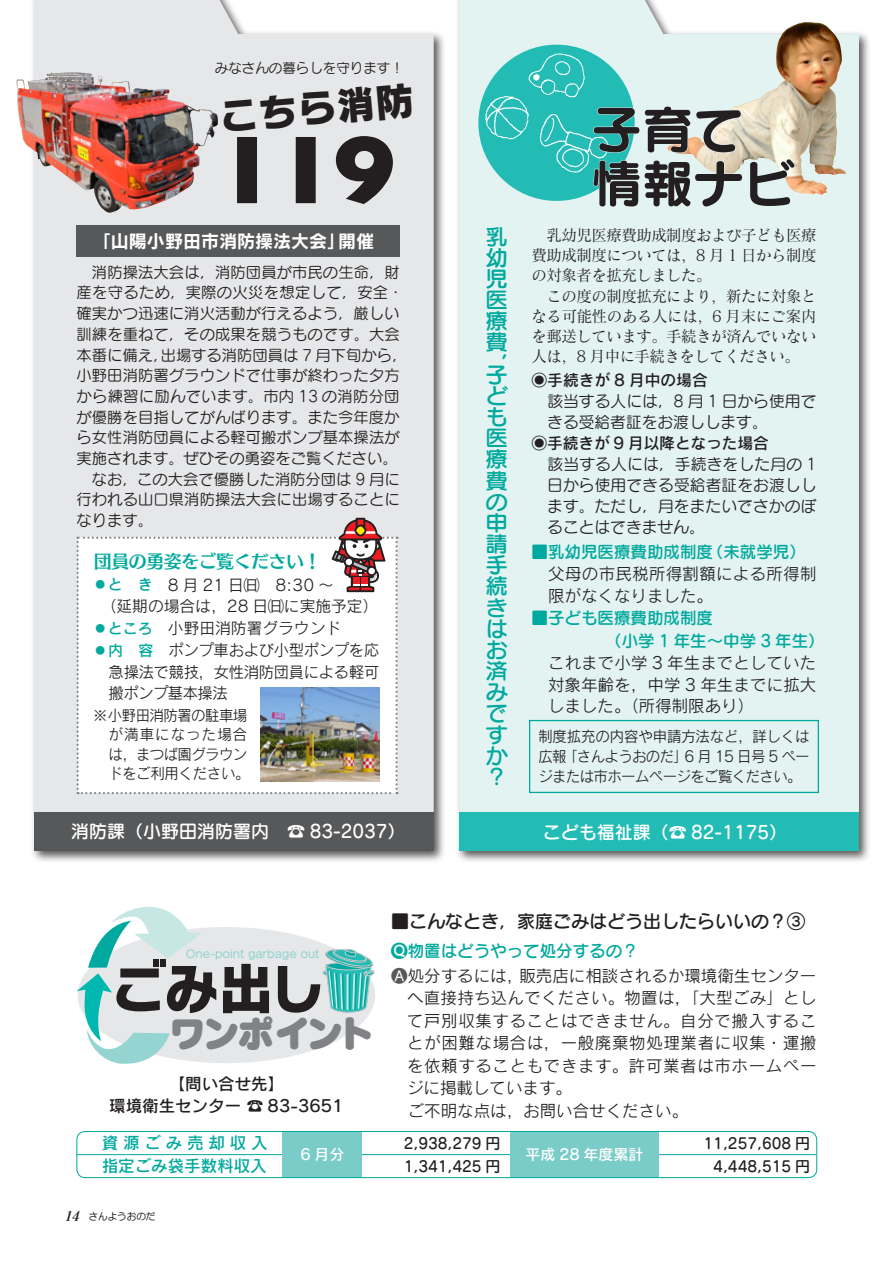
<style>
.page{position:relative;width:893px;height:1263px;background:#fff}
.page>*{position:absolute;margin:0;border:0;box-sizing:border-box;transform-origin:0 0}
.t1{font:51px/54px "Seurat Pro N B";color:#231f20}
.t2{font:39px "Rodin NTLG Pro EB";color:#231f20}
.t3{font:36px "Seurat Pro N UB";letter-spacing:-.06em;color:#808285}
.t4{font:21.9px/21.1px "Seurat Pro N DB";color:#00a99d;text-align:justify}
.t5{font:18px "Seurat Pro N DB";color:#fff}
.t6{font:18px "Seurat Pro DB";color:#231f20}
.t7{font:18px "Rodin Pro B";color:#fff}
.t8{font:18px "Skip Std B";letter-spacing:-.03em;color:#00a99d}
._２行目以降字下げ{font:16.5px/22.5px "Rodin Pro M";letter-spacing:.005em;color:#231f20;text-align:justify}
._２行目以降字下げ-2{font:16.5px "Seurat Pro N DB";color:#00a99d}
.t9{font:16.5px/22.5px "Rodin Cattleya Pro DB";color:#231f20;text-align:center}
.いんふぉ本文{font:16.5px "Rodin Pro DB";color:#00a99d}
.いんふぉ本文-2{font:16.5px "Rodin Pro DB";letter-spacing:.295em;color:#00a99d}
.t10{font:15.75px/20.2px "Matisse Pro M";letter-spacing:-.03em;color:#231f20;text-align:justify}
.t11{font:15.75px/21.8px "Rodin Pro N M";letter-spacing:-.015em;color:#231f20;text-align:justify}
.t12{font:15.75px/21px "Seurat Pro N M";letter-spacing:.005em;color:#231f20}
.t13{font:15.75px "Rodin Pro N DB";letter-spacing:-.01em;color:#231f20}
.t14{font:15.3px/20.7px "Seurat Pro N M";letter-spacing:.005em;color:#231f20}
.t15{font:15px/20.2px "Rodin Pro M";letter-spacing:-.04em;color:#231f20;text-align:justify;scale:.96 1}
.t16{font:15px "Seurat Pro DB";color:#231f20}
.t17{font:15px/19.5px "Rodin Pro N M";letter-spacing:-.035em;color:#231f20}
.t18{font:15px "Rodin Pro DB";color:#fff}
.t19{font:13.5px "Seurat Pro N M";color:#231f20}
.t20{font:11.1px "Seurat Pro DB";color:#96d5d2}
.t21{font:9.75px "Anito Std M";letter-spacing:-.02em;color:#231f20}
.s1{font-family:"Rodin Pro N DB";font-size:15px;color:#00a99d}
.s2{font-family:"Seurat Pro N M"}
.s3{font-family:"Matisse Eleganto Pro B";font-style:italic;font-size:13.5px}
.s4{color:#57585a}
</style>
<div class="page">
<div style="left:78px;top:927px;width:297px;height:136px;background:#e6e7e9;border-radius:50%"></div>
<svg style="left:77px;top:906px;width:139px;height:158px"></svg>
<svg style="left:223px;top:964px;width:46px;height:49px"></svg>
<svg style="left:278px;top:949px;width:97px;height:65px"></svg>
<div style="left:154px;top:959px;width:5px;height:8px;background:#231f20"></div>
<div style="left:160px;top:959px;width:6px;height:8px;background:#231f20"></div>
<div style="left:30px;top:0;width:416px;height:863px;background:#231f20;opacity:.75"></div>
<div style="left:34px;top:0;width:400px;height:812px;background:#e6e7e9"></div>
<div style="left:455px;top:0;width:417px;height:863px;background:#231f20;opacity:.75"></div>
<div style="left:459px;top:0;width:400px;height:812px;background:#e2f3f2"></div>
<img style="left:667px;top:22px;width:160px;height:173px">
<div style="left:478px;top:45px;width:157px;height:156px;background:#22bcb5;border-radius:50%"></div>
<img style="left:17px;top:73px;width:201px;height:140px">
<svg style="left:485px;top:53px;width:258px;height:154px"></svg>
<svg style="left:749px;top:159px;width:46px;height:48px;background:#e4efea"></svg>
<svg style="left:237px;top:136px;width:156px;height:68px;background:#8a888a"></svg>
<div style="left:34px;top:812px;width:400px;height:38px;background:#57585a"></div>
<div style="left:459px;top:812px;width:400px;height:38px;background:#22bcb5"></div>
<svg style="left:77px;top:518px;width:321px;height:276px"></svg>
<svg style="left:356px;top:526px;width:9px;height:9px"></svg>
<hr style="left:77px;top:1154px;width:739px;height:1px;background:#00a99d">
<div style="left:510px;top:1131px;width:149px;height:47px;background:#7accc8"></div>
<div style="left:283px;top:1132px;width:79px;height:45px;background:#7accc8"></div>
<div style="left:77px;top:1131px;width:740px;height:47px;border:1px solid #00a99d;border-radius:9px"></div>
<div style="left:77px;top:226px;width:323px;height:31px;background:#57585a"></div>
<svg style="left:529px;top:720px;width:290px;height:73px;background:#d6efed"></svg>
<p class="t19" style="left:215px;top:59px;width:191px">みなさんの暮らしを守ります！</p>
<h2 class="t2" style="left:217px;top:90px;width:197px;rotate:-5deg">こちら消防</h2>
<p class="t7" style="left:93px;top:229px;width:283px">「山陽小野田市消防操法大会」開催</p>
<p class="t14" style="left:77px;top:261px;width:332px">　消防操法大会は，消防団員が市民の生命，財産を守るため，実際の火災を想定して，安全・確実かつ迅速に消火活動が行えるよう，厳しい訓練を重ねて，その成果を競うものです。大会本番に備え，出場する消防団員は 7 月下旬から，小野田消防署グラウンドで仕事が終わった夕方から練習に励んでいます。市内 13 の消防分団が優勝を目指してがんばります。また今年度から女性消防団員による軽可搬ポンプ基本操法が実施されます。ぜひその勇姿をご覧ください。</p>
<p class="t14" style="left:77px;top:468px;width:325px;text-align:justify">　なお，この大会で優勝した消防分団は 9 月に行われる山口県消防操法大会に出場することになります。</p>
<p class="t8" style="left:94px;top:548px;width:229px">団員の勇姿をご覧ください！</p>
<p class="t11" style="left:93px;top:573px;width:243px"><span class="s1">◦と　き</span> 8 月 21 日㈰　8:30 〜</p>
<p class="t11" style="left:93px;top:595px;width:287px">　（延期の場合は，28 日㈰に実施予定）</p>
<p class="t11" style="left:93px;top:617px;width:250px"><span class="s1">◦ところ</span> 小野田消防署グラウンド</p>
<p class="t11" style="left:109px;top:639px;width:272px;text-indent:-16px"><span class="s1">◦内　容</span> ポンプ車および小型ポンプを応急操法で競技，女性消防団員による軽可搬ポンプ基本操法</p>
<p class="t17" style="left:109px;top:705px;width:142px;text-indent:-16px">※小野田消防署の駐車場が満車になった場合は，まつば園グラウンドをご利用ください。</p>
<p class="t5" style="left:71px;top:819px;width:336px">消防課（小野田消防署内　☎ 83-2037）</p>
<p class="t4" style="left:486px;top:225px;width:23px">乳幼児医療費，</p>
<p class="t4" style="left:486px;top:363px;width:24px">子ども医療費の申請手続きはお済みですか？</p>
<h1 class="t1" style="left:591px;top:100px;width:205px">子育て情報ナビ</h1>
<p class="t10" style="left:531px;top:224px;width:286px">　乳幼児医療費助成制度および子ども医療費助成制度については，8 月 1 日から制度の対象者を拡充しました。</p>
<p class="t10" style="left:531px;top:285px;width:286px">　この度の制度拡充により，新たに対象となる可能性のある人には，6 月末にご案内を郵送しています。手続きが済んでいない人は，8 月中に手続きをしてください。</p>
<p class="t13" style="left:531px;top:370px;width:178px"><span class="s2">◉</span>手続きが 8 月中の場合</p>
<p class="t12" style="left:547px;top:390px;width:271px;text-indent:-16px">　該当する人には，8 月 1 日から使用できる受給者証をお渡しします。</p>
<p class="t13" style="left:531px;top:433px;width:239px"><span class="s2">◉</span>手続きが 9 月以降となった場合</p>
<p class="t12" style="left:547px;top:453px;width:271px;text-align:justify;text-indent:-16px">　該当する人には，手続きをした月の 1日から使用できる受給者証をお渡しします。ただし，月をまたいでさかのぼることはできません。</p>
<p class="_２行目以降字下げ-2" style="left:531px;top:541px;width:276px">■乳幼児医療費助成制度（未就学児）</p>
<p class="_２行目以降字下げ" style="left:548px;top:563px;width:270px;line-height:21.8px;text-indent:-16px">　父母の市民税所得割額による所得制限がなくなりました。</p>
<p class="_２行目以降字下げ-2" style="left:531px;top:607px;width:183px">■子ども医療費助成制度</p>
<p class="_２行目以降字下げ-2" style="left:605px;top:629px;width:221px">（小学 1 年生〜中学 3 年生）</p>
<p class="_２行目以降字下げ" style="left:548px;top:651px;width:270px;line-height:21.8px;text-indent:-16px">　これまで小学 3 年生までとしていた対象年齢を，中学 3 年生までに拡大しました。（所得制限あり）</p>
<p class="t15" style="left:538px;top:726px;width:284px">制度拡充の内容や申請方法など，詳しくは広報「さんようおのだ」6 月 15 日号 5 ページまたは市ホームページをご覧ください。</p>
<p class="t5" style="left:543px;top:820px;width:246px">こども福祉課（☎ 82-1175）</p>
<p class="t20" style="left:186px;top:947px;width:135px">One-point garbage out</p>
<h3 class="t3" style="left:169px;top:1007px;width:205px">ワンポイント</h3>
<p class="t9" style="left:109px;top:1072px;width:236px">【問い合せ先】<br>環境衛生センター ☎ 83-3651</p>
<p class="いんふぉ本文-2" style="left:102px;top:1132px;width:167px">資源ごみ売却収入</p>
<p class="いんふぉ本文" style="left:102px;top:1155px;width:167px">指定ごみ袋手数料収入</p>
<p class="t21" style="left:64px;top:1210px;width:93px"><span class="s3">14</span> さんようおのだ</p>
<p class="t18" style="left:300px;top:1144px;width:46px">6 月分</p>
<p class="t6" style="left:391px;top:909px;width:415px">■こんなとき，家庭ごみはどう出したらいいの？③</p>
<p class="_２行目以降字下げ-2" style="left:391px;top:939px;width:249px">Q物置はどうやって処分するの？</p>
<p class="_２行目以降字下げ" style="left:407px;top:964px;width:411px;text-indent:-16px"><span class="s4">A</span>処分するには，販売店に相談されるか環境衛生センターへ直接持ち込んでください。物置は，「大型ごみ」として戸別収集することはできません。自分で搬入することが困難な場合は，一般廃棄物処理業者に収集・運搬を依頼することもできます。許可業者は市ホームページに掲載しています。</p>
<p class="_２行目以降字下げ" style="left:391px;top:1099px;width:298px">　ご不明な点は，お問い合せください。</p>
<p class="t16" style="left:404px;top:1133px;width:98px">2,938,279 円</p>
<p class="t16" style="left:404px;top:1157px;width:98px">1,341,425 円</p>
<p class="t18" style="left:525px;top:1145px;width:120px">平成 28 年度累計</p>
<p class="t16" style="left:704px;top:1133px;width:108px">11,257,608 円</p>
<p class="t16" style="left:713px;top:1157px;width:98px">4,448,515 円</p>
</div>
